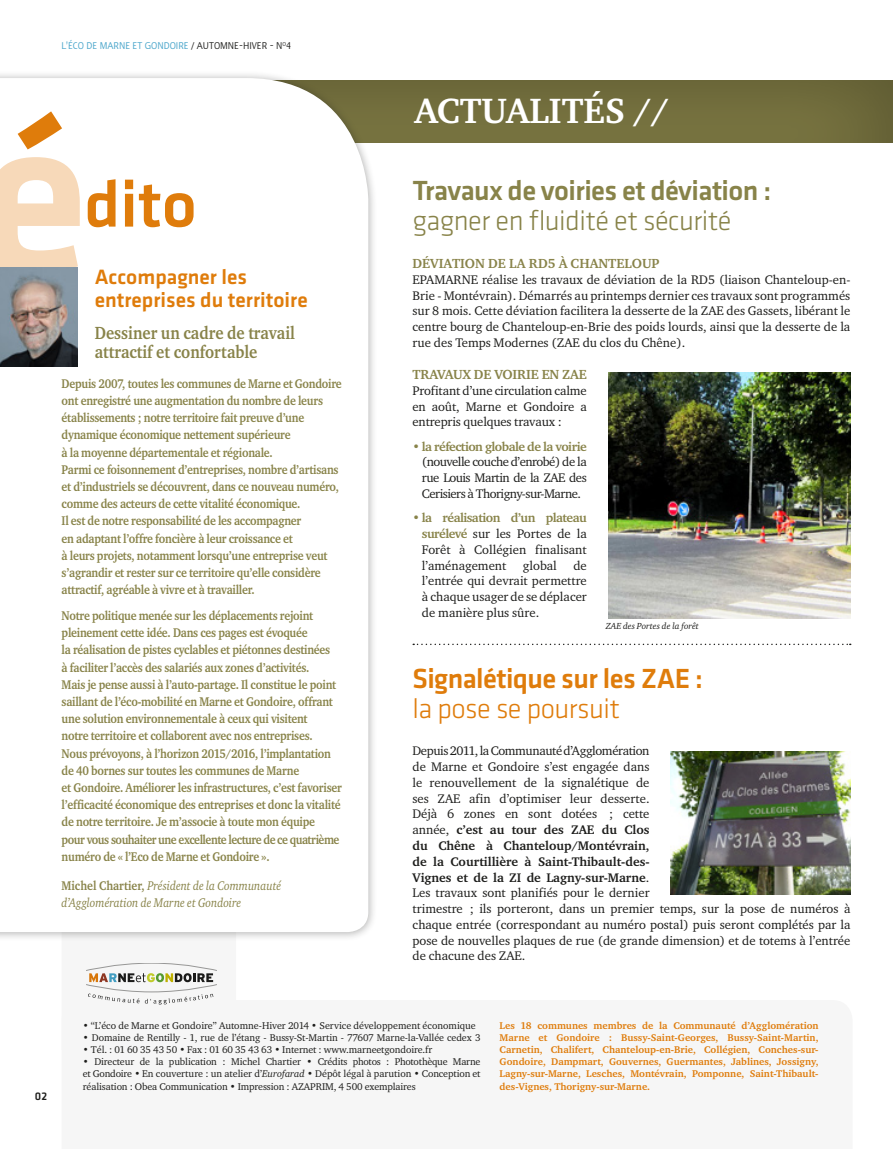
<style>
.page{position:relative;width:893px;height:1149px;background:#fff}
.page>*{position:absolute;margin:0;border:0;box-sizing:border-box;transform-origin:0 0}
.t1{font:700 36px "Charter ITC";color:#fff}
.t2{font:500 28.65px "Klavika";letter-spacing:-.02em;color:#888349}
.t3{font:300 28.65px "Klavika";letter-spacing:-.02em;color:#888349}
.t4{font:500 28.65px "Klavika";letter-spacing:-.02em;color:#df7c0b}
.t5{font:300 28.65px "Klavika";letter-spacing:-.02em;color:#df7c0b}
.t6{font:500 21.45px/23px "Klavika";color:#df7c0b}
.t7{font:700 18px/19.5px "Charter ITC";color:#888349;scale:.87 1}
.t8{font:700 13.5px "Charter ITC";color:#888349}
.t9{font:700 12.9px/17.2px "Charter ITC";letter-spacing:-.02em;color:#888349;scale:.87 1}
.t10{font:italic 12.9px/17.2px "Charter ITC";color:#888349;scale:.87 1}
.t11{font:12.75px/15.8px "Charter ITC";color:#1d1d1b;text-align:justify}
.t12{font:700 12.75px "Charter ITC";letter-spacing:-.04em;color:#888349}
.t13{font:500 11.4px "Klavika";color:#1d1d1b}
.t14{font:10.05px/12.1px "Charter ITC";letter-spacing:-.01em;color:#1d1d1b;text-align:justify}
.t15{font:700 10.05px/12.1px "Charter ITC";color:#df7c0b;text-align:justify}
.t16{font:condensed 10.05px "Ergo LT Pro";color:#45a3c9}
.t17{font:italic 9px "Charter ITC";color:#1d1d1b}
.s1{color:#1d1d1b}
.s2{font-weight:700;font-style:normal}
.s3{font-weight:700;color:#888349}
.s4{font-weight:700}
.s5{font-style:italic}
</style>
<div class="page">
<svg style="left:413px;top:643px;width:438px;height:2px"></svg>
<div style="left:62px;top:894px;width:174px;height:174px;background:#f6f6f6;border-radius:20px"></div>
<div style="left:0;top:80px;width:893px;height:65px;background:#736e3d"></div>
<img style="left:608px;top:372px;width:242px;height:246px">
<img style="left:671px;top:751px;width:179px;height:143px">
<div style="left:0;top:70px;width:377px;height:870px;background:#1d1d1b;opacity:.34"></div>
<svg style="left:0;top:78px;width:368px;height:853px"></svg>
<svg style="left:88px;top:179px;width:106px;height:48px"></svg>
<svg style="left:0;top:157px;width:80px;height:127px"></svg>
<img style="left:0;top:268px;width:78px;height:98px">
<svg style="left:18px;top:111px;width:44px;height:38px;background:#efc18c"></svg>
<svg style="left:86px;top:963px;width:131px;height:41px"></svg>
<p class="t16" style="left:62px;top:38px;width:231px">L’ÉCO DE MARNE ET GONDOIRE <span class="s1">/ AUTOMNE-HIVER - N</span><sup>O</sup><span class="s1">4</span></p>
<h3 class="t6" style="left:95px;top:266px;width:214px">Accompagner les entreprises du territoire</h3>
<h3 class="t7" style="left:95px;top:322px;width:232px">Dessiner un cadre de travail attractif et confortable</h3>
<p class="t9" style="left:62px;top:374px;width:324px">Depuis 2007, toutes les communes de Marne et Gondoire ont enregistré une augmentation du nombre de leurs établissements ; notre territoire fait preuve d’une dynamique économique nettement supérieure<br>à la moyenne départementale et régionale.<br>Parmi ce foisonnement d’entreprises, nombre d’artisans et d’industriels se découvrent, dans ce nouveau numéro, comme des acteurs de cette vitalité économique.<br>Il est de notre responsabilité de les accompagner<br>en adaptant l’offre foncière à leur croissance et<br>à leurs projets, notamment lorsqu’une entreprise veut s’agrandir et rester sur ce territoire qu’elle considère attractif, agréable à vivre et à travailler.</p>
<p class="t9" style="left:62px;top:606px;width:324px">Notre politique menée sur les déplacements rejoint pleinement cette idée. Dans ces pages est évoquée<br>la réalisation de pistes cyclables et piétonnes destinées<br>à faciliter l’accès des salariés aux zones d’activités.<br>Mais je pense aussi à l’auto-partage. Il constitue le point saillant de l’éco-mobilité en Marne et Gondoire, offrant une solution environnementale à ceux qui visitent<br>notre territoire et collaborent avec nos entreprises.<br>Nous prévoyons, à l’horizon 2015/2016, l’implantation de 40 bornes sur toutes les communes de Marne<br>et Gondoire. Améliorer les infrastructures, c’est favoriser l’efficacité économique des entreprises et donc la vitalité de notre territoire. Je m’associe à toute mon équipe<br>pour vous souhaiter une excellente lecture de ce quatrième numéro de « l’Eco de Marne et Gondoire ».</p>
<p class="t10" style="left:62px;top:876px;width:254px"><span class="s2">Michel Chartier,</span> Président de la Communauté d’Agglomération de Marne et Gondoire</p>
<h1 class="t1" style="left:415px;top:89px;width:256px">ACTUALITÉS //</h1>
<h2 class="t2" style="left:412px;top:175px;width:360px">Travaux de voiries et déviation :</h2>
<h2 class="t3" style="left:412px;top:205px;width:320px">gagner en fluidité et sécurité</h2>
<p class="t8" style="left:412px;top:255px;width:249px">DÉVIATION DE LA RD5 À CHANTELOUP</p>
<p class="t11" style="left:412px;top:271px;width:439px">EPAMARNE réalise les travaux de déviation de la RD5 (liaison Chanteloup-en-Brie - Montévrain). Démarrés au printemps dernier ces travaux sont programmés sur 8 mois. Cette déviation facilitera la desserte de la ZAE des Gassets, libérant le centre bourg de Chanteloup-en-Brie des poids lourds, ainsi que la desserte de la rue des Temps Modernes (ZAE du clos du Chêne).</p>
<p class="t8" style="left:412px;top:366px;width:176px">TRAVAUX DE VOIRIE EN ZAE</p>
<p class="t11" style="left:412px;top:382px;width:176px">Profitant d’une circulation calme en août, Marne et Gondoire a entrepris quelques travaux :</p>
<p class="t12" style="left:412px;top:438px;width:176px">• la réfection globale de la voirie</p>
<p class="t11" style="left:422px;top:454px;width:166px">(nouvelle couche d’enrobé) de la rue Louis Martin de la ZAE des Cerisiers à Thorigny-sur-Marne.</p>
<p class="t11" style="left:422px;top:509px;width:166px;text-indent:-9px"><span class="s3">• la réalisation d’un plateau surélevé</span> sur les Portes de la Forêt à Collégien finalisant l’aménagement</p>
<p class="t11" style="left:422px;top:557px;width:166px;text-indent:151px">de l’entrée qui devrait permettre à chaque usager de se déplacer de manière plus sûre.</p>
<p class="t11" style="left:523px;top:557px;width:35px">global</p>
<p class="t17" style="left:606px;top:620px;width:94px">ZAE des Portes de la forêt</p>
<h2 class="t4" style="left:412px;top:663px;width:292px">Signalétique sur les ZAE :</h2>
<h2 class="t5" style="left:412px;top:693px;width:209px">la pose se poursuit</h2>
<p class="t11" style="left:412px;top:742px;width:440px;text-align:left">Depuis 2011, la Communauté d’Agglomération<br>de Marne et Gondoire s’est engagée dans<br>le renouvellement de la signalétique de<br>ses ZAE afin d’optimiser leur desserte.<br>Déjà 6 zones en sont dotées ; cette<br>année, <span class="s4">c’est au tour des ZAE du Clos<br>du Chêne à Chanteloup/Montévrain,<br>de la Courtillière à Saint-Thibault-des-<br>Vignes et de la ZI de Lagny-sur-Marne</span>.<br>Les travaux sont planifiés pour le dernier<br>trimestre ; ils porteront, dans un premier temps, sur la pose de numéros à chaque entrée (correspondant au numéro postal) puis seront complétés par la pose de nouvelles plaques de rue (de grande dimension) et de totems à l’entrée de chacune des ZAE.</p>
<p class="t13" style="left:35px;top:1089px;width:14px">02</p>
<p class="t14" style="left:83px;top:1018px;width:394px">• “L’éco de Marne et Gondoire” Automne-Hiver 2014 • Service développement économique</p>
<p class="t14" style="left:83px;top:1030px;width:399px">• Domaine de Rentilly - 1, rue de l’étang - Bussy-St-Martin - 77607 Marne-la-Vallée cedex 3</p>
<p class="t14" style="left:83px;top:1042px;width:351px">• Tél. : 01 60 35 43 50 • Fax : 01 60 35 43 63 • Internet : www.marneetgondoire.fr</p>
<p class="t14" style="left:83px;top:1055px;width:399px">• Directeur de la publication : Michel Chartier • Crédits photos : Photothèque Marne et Gondoire • En couverture : un atelier d’<span class="s5">Eurofarad</span> • Dépôt légal à parution • Conception et réalisation : Obea Communication • Impression : AZAPRIM, 4 500 exemplaires</p>
<p class="t15" style="left:500px;top:1018px;width:320px">Les 18 communes membres de la Communauté d’Agglomération Marne et Gondoire : Bussy-Saint-Georges, Bussy-Saint-Martin, Carnetin, Chalifert, Chanteloup-en-Brie, Collégien, Conches-sur-Gondoire, Dampmart, Gouvernes, Guermantes, Jablines, Jossigny, Lagny-sur-Marne, Lesches, Montévrain, Pomponne, Saint-Thibault&shy;des-Vignes, Thorigny-sur-Marne.</p>
</div>
